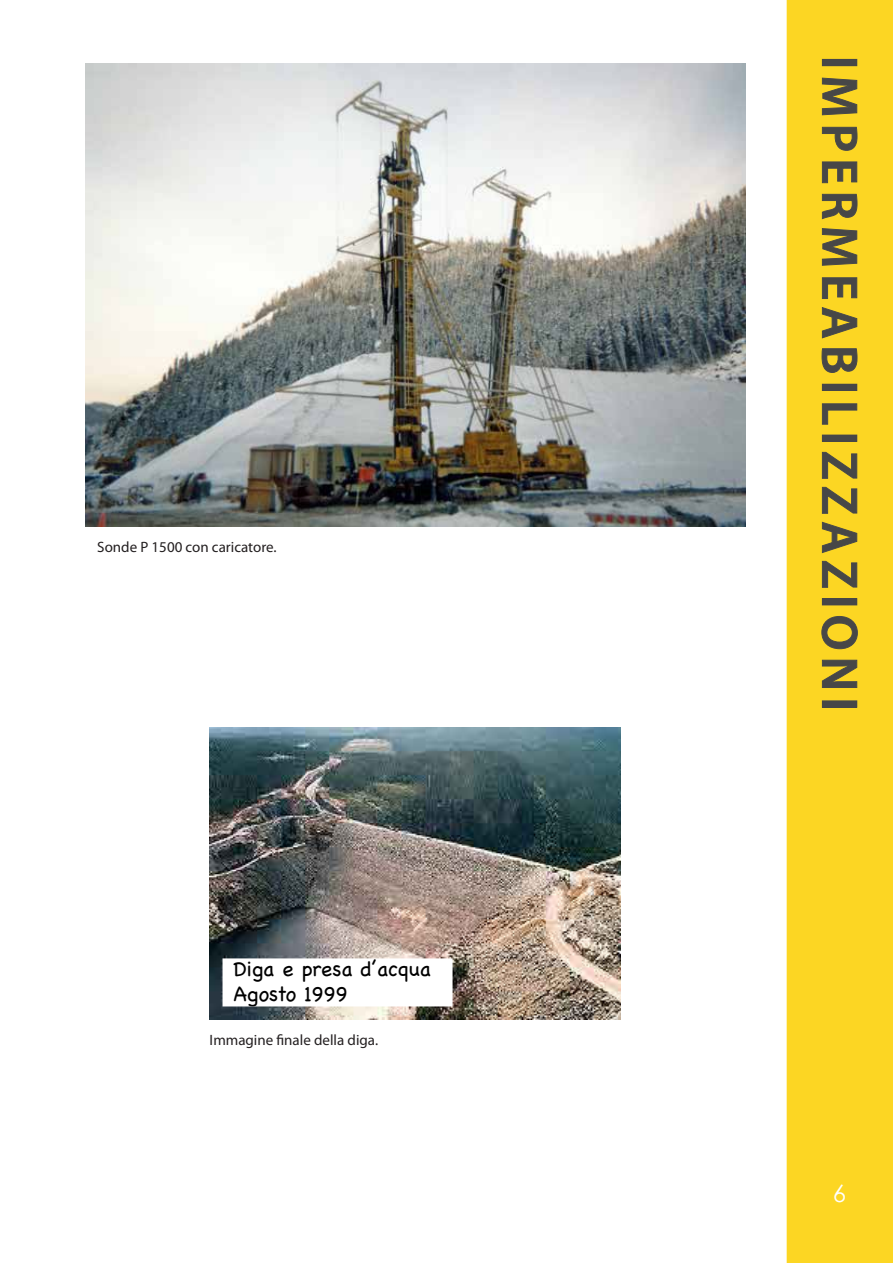
<style>
.page{position:relative;width:893px;height:1263px;background:#fff}
.page>*{position:absolute;margin:0;border:0;box-sizing:border-box;transform-origin:0 0}
.t1{font:600 51px "Myriad Pro";letter-spacing:.12em;color:#474747}
.t2{font:24px "Century Gothic";color:#fff}
.t3{font:21px/25.2px "Chalkboard";color:#000}
.t4{font:15px "Myriad Pro";color:#231f20}
</style>
<div class="page">
<img style="left:85px;top:64px;width:660px;height:462px">
<img style="left:210px;top:727px;width:411px;height:293px">
<div style="left:787px;top:0;width:106px;height:1263px;background:#fcd623"></div>
<p class="t4" style="left:97px;top:537px;width:181px">Sonde P 1500 con caricatore.</p>
<h3 class="t3" style="left:234px;top:956px;width:199px">Diga e presa d’acqua<br>Agosto 1999</h3>
<p class="t4" style="left:210px;top:1031px;width:170px">Immagine finale della diga.</p>
<h1 class="t1" style="left:872px;top:56px;width:649px;rotate:90deg">Impermeabilizzazioni</h1>
<h2 class="t2" style="left:833px;top:1179px;width:15px">6</h2>
</div>
